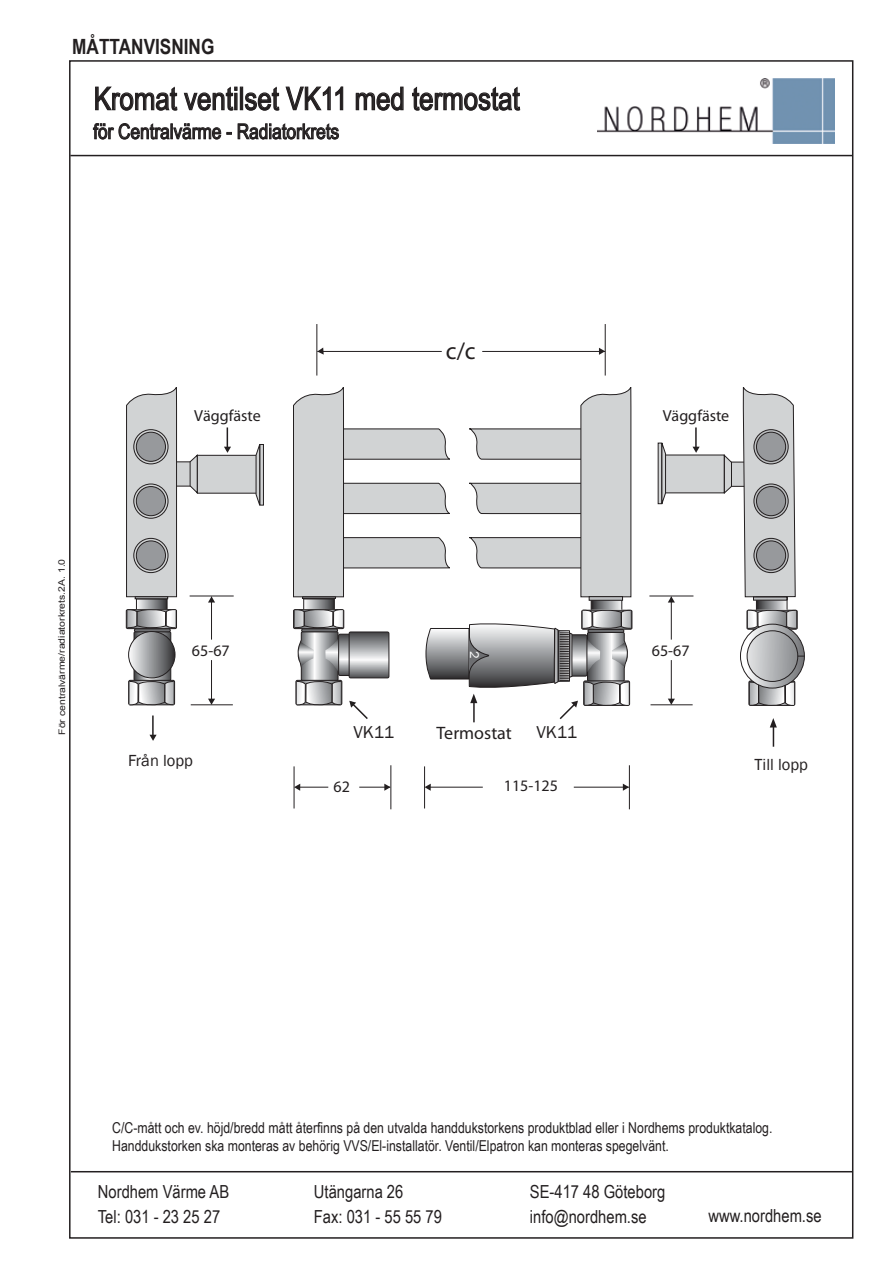
<style>
.page{position:relative;width:893px;height:1263px;background:#fff}
.page>*{position:absolute;margin:0;border:0;box-sizing:border-box;transform-origin:0 0}
.t1{font:31.5px "Arial Narrow";color:#231f20}
.t2{font:24px "Myriad";color:#231f20}
.t3{font:21px "Arial Narrow";color:#231f20}
.t4{font:700 21px "Arial Narrow";color:#231f20}
.t5{font:18px "Arial Narrow";color:#231f20}
.t6{font:18px "Myriad";color:#231f20}
.t7{font:17.7px "Franklin Gothic";color:#231f20}
.t8{font:16.5px "Franklin Gothic";color:#231f20}
.t9{font:16.05px "Myriad";color:#231f20}
.t10{font:15px/18px "Arial Narrow";color:#231f20}
.t11{font:12.9px "Franklin Gothic";color:#fff}
.t12{font:9px "Arial";letter-spacing:-.005em;color:#231f20;scale:1.16 1}
</style>
<div class="page">
<svg style="left:95px;top:86px;width:143px;height:25px"></svg>
<div style="left:234px;top:93px;width:4px;height:17px;border:1px solid #231f20"></div>
<div style="left:240px;top:87px;width:3px;height:23px;border:1px solid #231f20"></div>
<svg style="left:244px;top:86px;width:100px;height:25px"></svg>
<svg style="left:355px;top:86px;width:49px;height:25px"></svg>
<svg style="left:412px;top:86px;width:109px;height:25px"></svg>
<svg style="left:93px;top:123px;width:128px;height:16px"></svg>
<svg style="left:238px;top:123px;width:101px;height:16px"></svg>
<hr style="left:70px;top:155px;width:783px;height:1px;background:#231f20">
<img style="left:598px;top:79px;width:236px;height:65px">
<hr style="left:71px;top:1171px;width:782px;height:1px;background:#231f20">
<div style="left:171px;top:462px;width:25px;height:24px;background:#d1d3d4"></div>
<div style="left:197px;top:455px;width:63px;height:38px;background:#d1d3d4;border:1px solid #231f20"></div>
<svg style="left:190px;top:454px;width:8px;height:40px"></svg>
<svg style="left:260px;top:444px;width:4px;height:61px"></svg>
<svg style="left:256px;top:444px;width:4px;height:62px"></svg>
<svg style="left:224px;top:427px;width:7px;height:26px"></svg>
<div style="left:726px;top:462px;width:24px;height:24px;background:#d1d3d4"></div>
<div style="left:661px;top:455px;width:63px;height:38px;background:#d1d3d4"></div>
<svg style="left:724px;top:454px;width:8px;height:40px"></svg>
<svg style="left:658px;top:443px;width:3px;height:61px"></svg>
<svg style="left:661px;top:442px;width:5px;height:63px"></svg>
<svg style="left:692px;top:447px;width:8px;height:6px"></svg>
<hr style="left:695px;top:427px;width:2px;height:24px;background:#231f20">
<hr style="left:190px;top:596px;width:44px;height:1px;background:#231f20">
<hr style="left:191px;top:704px;width:42px;height:1px;background:#231f20">
<hr style="left:211px;top:597px;width:1px;height:43px;background:#231f20">
<hr style="left:211px;top:660px;width:1px;height:41px;background:#231f20">
<svg style="left:208px;top:596px;width:7px;height:6px"></svg>
<svg style="left:208px;top:699px;width:7px;height:6px"></svg>
<hr style="left:649px;top:596px;width:44px;height:1px;background:#231f20">
<hr style="left:650px;top:704px;width:43px;height:1px;background:#231f20">
<hr style="left:671px;top:597px;width:1px;height:43px;background:#231f20">
<hr style="left:671px;top:660px;width:1px;height:41px;background:#231f20">
<svg style="left:668px;top:596px;width:7px;height:6px"></svg>
<svg style="left:668px;top:699px;width:7px;height:6px"></svg>
<svg style="left:293px;top:324px;width:339px;height:486px"></svg>
<svg style="left:743px;top:387px;width:61px;height:360px"></svg>
<svg style="left:126px;top:387px;width:51px;height:354px"></svg>
<hr style="left:152px;top:715px;width:2px;height:24px;background:#231f20">
<h3 class="t4" style="left:72px;top:31px;width:144px">MÅTTANVISNING</h3>
<h1 class="t1" style="left:94px;top:75px;width:427px">Kromat ventilset VK11 med termostat</h1>
<h3 class="t3" style="left:93px;top:116px;width:247px">för Centralvärme - Radiatorkrets</h3>
<p class="t12" style="left:56px;top:735px;width:153px;rotate:-90deg">För centralvärme/radiatorkrets.2A. 1.0</p>
<h2 class="t2" style="left:446px;top:339px;width:31px">c/c</h2>
<p class="t9" style="left:194px;top:408px;width:68px">Väggfäste</p>
<p class="t9" style="left:663px;top:408px;width:68px">Väggfäste</p>
<p class="t9" style="left:192px;top:643px;width:39px">65-67</p>
<p class="t9" style="left:652px;top:643px;width:39px">65-67</p>
<p class="t11" style="left:483px;top:651px;width:9px;rotate:90deg">2</p>
<p class="t7" style="left:353px;top:721px;width:42px">VK11</p>
<p class="t6" style="left:436px;top:724px;width:77px">Termostat</p>
<p class="t7" style="left:536px;top:721px;width:42px">VK11</p>
<p class="t8" style="left:128px;top:750px;width:67px">Från lopp</p>
<p class="t8" style="left:755px;top:754px;width:55px">Till lopp</p>
<p class="t9" style="left:334px;top:779px;width:18px">62</p>
<p class="t9" style="left:504px;top:777px;width:56px">115-125</p>
<p class="t10" style="left:112px;top:1118px;width:662px">C/C-mått och ev. höjd/bredd mått återfinns på den utvalda handdukstorkens produktblad eller i Nordhems produktkatalog.<br>Handdukstorken ska monteras av behörig VVS/El-installatör. Ventil/Elpatron kan monteras spegelvänt.</p>
<p class="t5" style="left:98px;top:1178px;width:133px">Nordhem Värme AB</p>
<p class="t5" style="left:314px;top:1178px;width:91px">Utängarna 26</p>
<p class="t5" style="left:530px;top:1178px;width:137px">SE-417 48 Göteborg</p>
<p class="t5" style="left:98px;top:1204px;width:124px">Tel: 031 - 23 25 27</p>
<p class="t5" style="left:314px;top:1204px;width:130px">Fax: 031 - 55 55 79</p>
<p class="t5" style="left:530px;top:1204px;width:118px">info@nordhem.se</p>
<p class="t5" style="left:708px;top:1202px;width:115px">www.nordhem.se</p>
</div>
